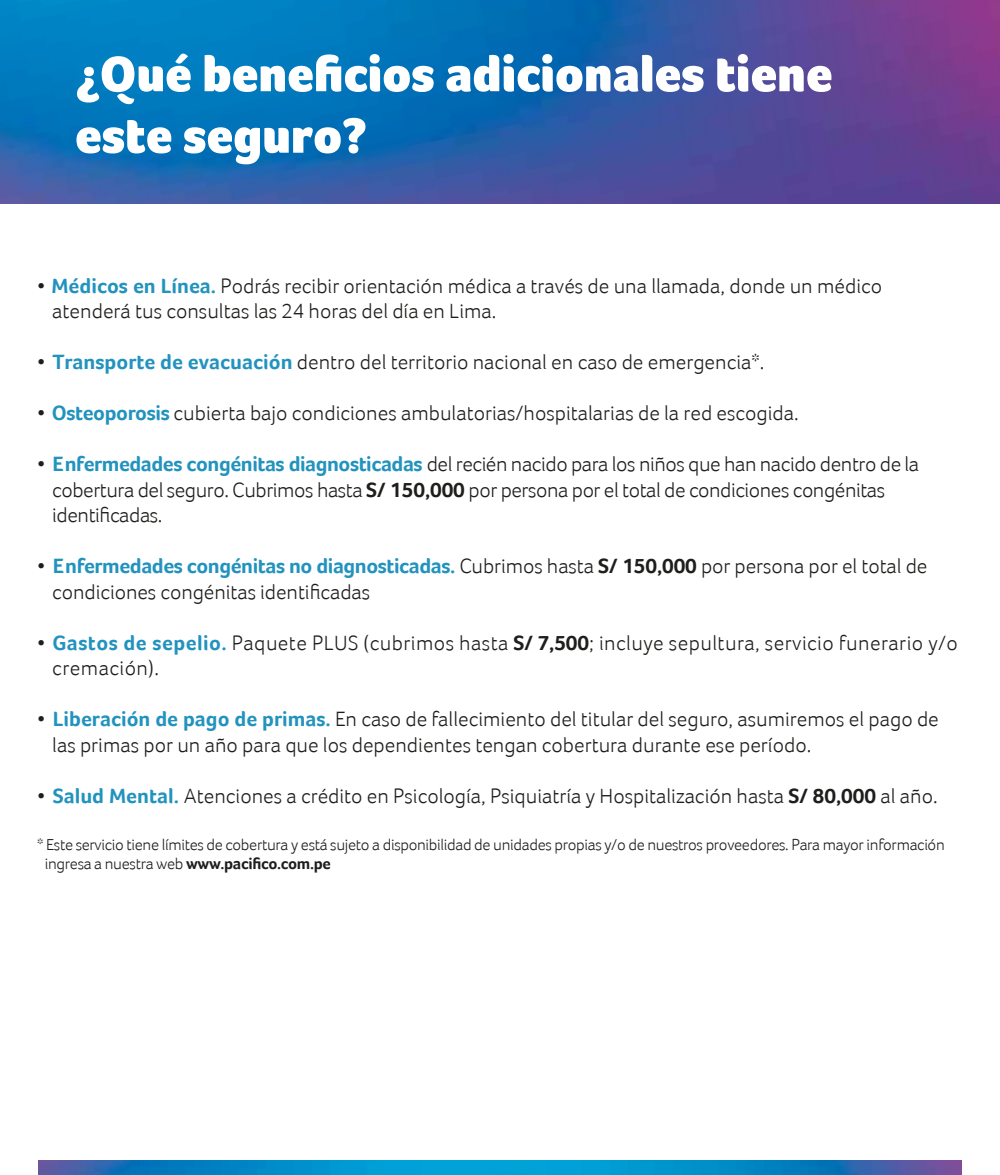
<style>
.page{position:relative;width:1000px;height:1175px;background:#fff}
.page>*{position:absolute;margin:0;border:0;box-sizing:border-box;transform-origin:0 0}
.t1{font:900 51.25px/61.5px "Foco";letter-spacing:.005em;color:#fff}
.t2{font:300 21.25px/25.5px "Foco";color:#1e1e1c}
.t3{font:300 21.25px/25.5px "Foco";letter-spacing:-.02em;color:#1e1e1c}
.t4{font:300 21.25px/25.5px "Foco";letter-spacing:.02em;color:#1e1e1c}
.t5{font:300 16.25px/18.8px "Foco";letter-spacing:-.02em;color:#1e1e1c}
.s1{font-weight:700;color:#2293be}
.s2{font-weight:700}
</style>
<div class="page">
<img style="left:39px;top:1161px;width:922px;height:14px">
<img style="left:0;top:0;width:1000px;height:204px">
<h1 class="t1" style="left:75px;top:43px;width:759px">¿Qué beneficios adicionales tiene este seguro?</h1>
<p class="t2" style="left:52px;top:273px;width:831px;text-indent:-15px">• <span class="s1">Médicos en Línea.</span> Podrás recibir orientación médica a través de una llamada, donde un médico atenderá tus consultas las 24 horas del día en Lima.</p>
<p class="t2" style="left:37px;top:349px;width:729px">• <span class="s1">Transporte de evacuación</span> dentro del territorio nacional en caso de emergencia*.</p>
<p class="t2" style="left:37px;top:400px;width:763px">• <span class="s1">Osteoporosis</span> cubierta bajo condiciones ambulatorias/hospitalarias de la red escogida.</p>
<p class="t3" style="left:52px;top:451px;width:868px;text-indent:-15px">• <span class="s1">Enfermedades congénitas diagnosticadas</span> del recién nacido para los niños que han nacido dentro de la cobertura del seguro. Cubrimos hasta <span class="s2">S/ 150,000</span> por persona por el total de condiciones congénitas identificadas.</p>
<p class="t2" style="left:52px;top:553px;width:877px;text-indent:-15px">• <span class="s1">Enfermedades congénitas no diagnosticadas.</span> Cubrimos hasta <span class="s2">S/ 150,000</span> por persona por el total de condiciones congénitas identificadas</p>
<p class="t4" style="left:52px;top:630px;width:907px;text-indent:-15px">• <span class="s1">Gastos de sepelio.</span> Paquete PLUS (cubrimos hasta <span class="s2">S/ 7,500</span>; incluye sepultura, servicio funerario y/o cremación).</p>
<p class="t2" style="left:52px;top:706px;width:888px;text-indent:-15px">• <span class="s1">Liberación de pago de primas.</span> En caso de fallecimiento del titular del seguro, asumiremos el pago de las primas por un año para que los dependientes tengan cobertura durante ese período.</p>
<p class="t2" style="left:37px;top:783px;width:902px">• <span class="s1">Salud Mental.</span> Atenciones a crédito en Psicología, Psiquiatría y Hospitalización hasta <span class="s2">S/ 80,000</span> al año.</p>
<p class="t5" style="left:45px;top:835px;width:902px;text-indent:-8px">* Este servicio tiene límites de cobertura y está sujeto a disponibilidad de unidades propias y/o de nuestros proveedores. Para mayor información ingresa a nuestra web <span class="s2">www.pacifico.com.pe</span></p>
</div>
